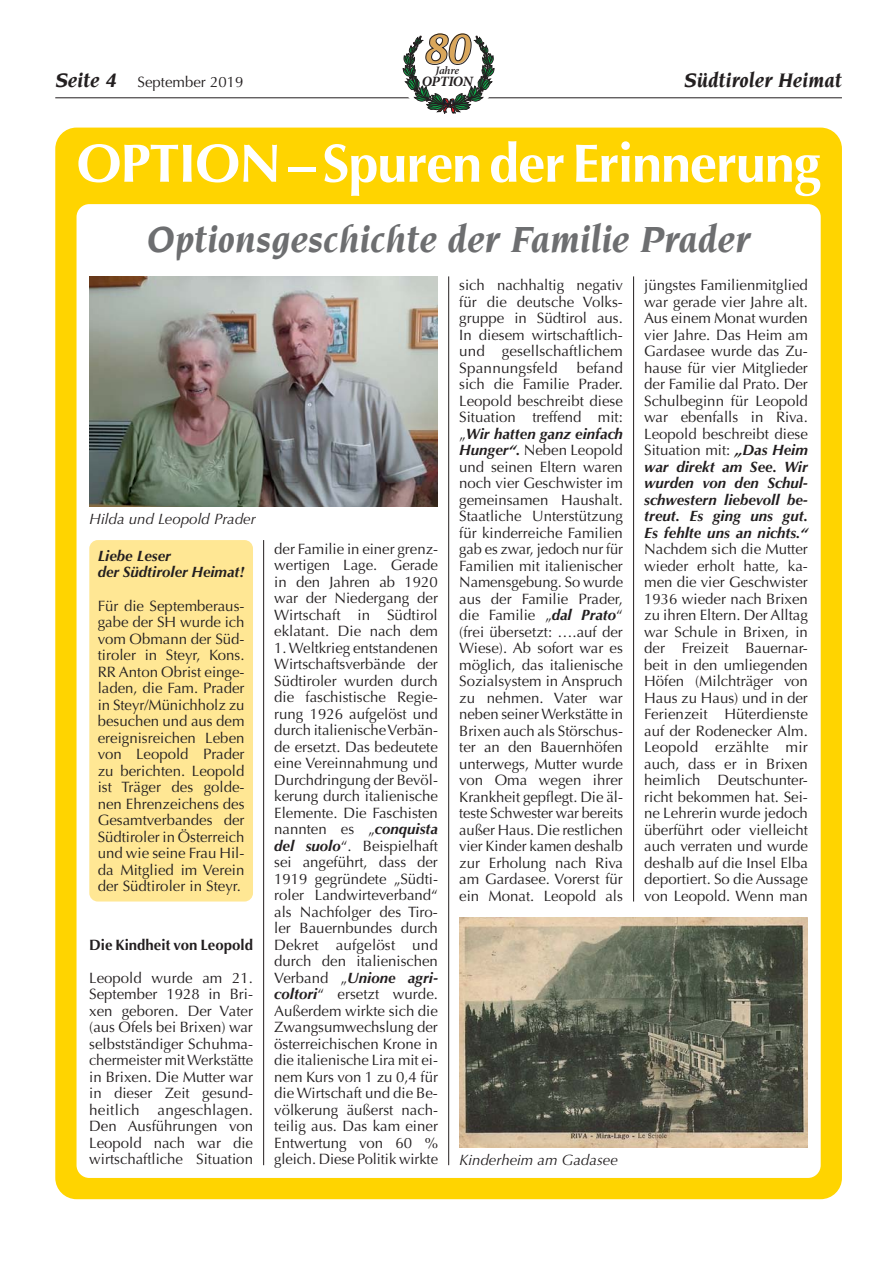
<style>
.page{position:relative;width:893px;height:1263px;background:#fff}
.page>*{position:absolute;margin:0;border:0;box-sizing:border-box;transform-origin:0 0}
.t1{font:700 54px "Optima";letter-spacing:-.02em;color:#fff}
.t2{font:italic 700 45px "Neuvarese";color:#daa75b}
.t3{font:italic 700 39px "Neuvarese";letter-spacing:-.005em;color:#6d6e70}
.t4{font:italic 700 21px "Neuvarese";color:#231f20}
.t5{font:15px/16.5px "Optima";color:#231f20;text-align:justify}
.t6{font:italic 15px "Optima";color:#231f20}
.t7{font:italic 700 15px/16.5px "Optima";color:#231f20}
.t8{font:700 15px "Optima";color:#231f20}
.t9{font:italic 700 14.25px "Minion Pro";letter-spacing:-.035em;color:#231f20}
.t10{font:italic 600 11.25px "Minion Pro";letter-spacing:-.015em;color:#231f20}
.s1{font-family:"Neuvarese";font-weight:700;font-style:italic;font-size:21px}
.s2{font-weight:700;font-style:italic}
</style>
<div class="page">
<hr style="left:55px;top:98px;width:787px;height:1px;background:#231f20">
<svg style="left:403px;top:34px;width:91px;height:80px"></svg>
<div style="left:55px;top:128px;width:787px;height:1071px;background:#ffd400;border-radius:21px"></div>
<div style="left:77px;top:204px;width:744px;height:974px;background:#fff;border-radius:13px"></div>
<div style="left:89px;top:540px;width:164px;height:361px;background:#ffe794;border-radius:9px"></div>
<hr style="left:263px;top:540px;width:1px;height:625px;background:#231f20">
<hr style="left:633px;top:276px;width:1px;height:625px;background:#231f20">
<hr style="left:448px;top:276px;width:1px;height:889px;background:#231f20">
<img style="left:459px;top:917px;width:349px;height:230px">
<img style="left:89px;top:276px;width:349px;height:230px">
<h2 class="t2" style="left:423px;top:27px;width:51px">80</h2>
<p class="t10" style="left:435px;top:63px;width:25px">Jahre</p>
<p class="t9" style="left:422px;top:73px;width:52px">OPTION</p>
<p class="t5" style="left:55px;top:73px;width:190px"><span class="s1">Seite 4</span> September 2019</p>
<h3 class="t4" style="left:684px;top:70px;width:160px">Südtiroler Heimat</h3>
<h1 class="t1" style="left:77px;top:132px;width:746px">OPTION – Spuren der Erinnerung</h1>
<h3 class="t3" style="left:147px;top:221px;width:604px">Optionsgeschichte der Familie Prader</h3>
<p class="t6" style="left:89px;top:510px;width:168px">Hilda und Leopold Prader</p>
<p class="t7" style="left:98px;top:548px;width:148px">Liebe Leser<br>der Südtiroler Heimat!</p>
<p class="t5" style="left:98px;top:597px;width:148px">Für die Septemberaus&shy;gabe der SH wurde ich vom Obmann der Süd&shy;tiroler in Steyr, Kons.<br>RR Anton Obrist einge&shy;laden, die Fam. Prader in Steyr/Münichholz zu besuchen und aus dem ereignisreichen Leben von Leopold Prader zu berichten. Leopold ist Träger des golde&shy;nen Ehrenzeichens des Gesamtverbandes der Südtiroler in Österreich und wie seine Frau Hil&shy;da Mitglied im Verein der Südtiroler in Steyr.</p>
<p class="t8" style="left:89px;top:936px;width:165px">Die Kindheit von Leopold</p>
<p class="t5" style="left:89px;top:969px;width:165px">Leopold wurde am 21.<br>September 1928 in Bri&shy;xen geboren. Der Vater (aus Ofels bei Brixen) war selbstständiger Schuhma&shy;chermeister mit Werkstätte in Brixen. Die Mutter war in dieser Zeit gesund&shy;heitlich angeschlagen.<br>Den Ausführungen von Leopold nach war die wirtschaftliche Situation</p>
<p class="t5" style="left:274px;top:541px;width:165px">der Familie in einer grenz&shy;wertigen Lage. Gerade in den Jahren ab 1920 war der Niedergang der Wirtschaft in Südtirol eklatant. Die nach dem</p>
<p class="t5" style="left:274px;top:640px;width:165px">1. Weltkrieg entstandenen Wirtschaftsverbände der Südtiroler wurden durch die faschistische Regie&shy;rung 1926 aufgelöst und durch italienische Verbän&shy;de ersetzt. Das bedeutete eine Vereinnahmung und Durchdringung der Bevöl&shy;kerung durch italienische Elemente. Die Faschisten nannten es „<span class="s2">conquista del suolo</span>“. Beispielhaft sei angeführt, dass der 1919 gegründete „Südti&shy;roler Landwirteverband“ als Nachfolger des Tiro&shy;ler Bauernbundes durch Dekret aufgelöst und durch den italienischen Verband „<span class="s2">Unione agri&shy;coltori</span>“ ersetzt wurde.<br>Außerdem wirkte sich die Zwangsumwechslung der österreichischen Krone in die italienische Lira mit ei&shy;nem Kurs von 1 zu 0,4 für die Wirtschaft und die Be&shy;völkerung äußerst nach&shy;teilig aus. Das kam einer Entwertung von 60 % gleich. Diese Politik wirkte</p>
<p class="t5" style="left:459px;top:277px;width:165px">sich nachhaltig negativ für die deutsche Volks&shy;gruppe in Südtirol aus.<br>In diesem wirtschaftlich&shy;und gesellschaftlichem Spannungsfeld</p>
<p class="t5" style="left:459px;top:360px;width:165px;text-indent:118px">befand sich die Familie Prader.<br>Leopold beschreibt diese Situation treffend mit: „<span class="s2">Wir hatten ganz einfach Hunger“.</span> Neben Leopold und seinen Eltern waren noch vier Geschwister im gemeinsamen Haushalt.<br>Staatliche Unterstützung für kinderreiche Familien gab es zwar, jedoch nur für Familien mit italienischer Namensgebung. So wurde aus der Familie Prader, die Familie „<span class="s2">dal Prato</span>“ (frei übersetzt: ….auf der Wiese). Ab sofort war es möglich, das italienische Sozialsystem in Anspruch zu nehmen. Vater war neben seiner Werkstätte in Brixen auch als Störschus&shy;ter an den Bauernhöfen unterwegs, Mutter wurde von Oma wegen ihrer Krankheit gepflegt. Die äl&shy;teste Schwester war bereits außer Haus. Die restlichen vier Kinder kamen deshalb zur Erholung nach Riva am Gardasee. Vorerst für ein Monat. Leopold als</p>
<p class="t5" style="left:644px;top:277px;width:165px">jüngstes Familienmitglied war gerade vier Jahre alt.<br>Aus einem Monat wurden vier Jahre. Das Heim am Gardasee wurde das Zu&shy;hause für vier Mitglieder der Familie dal Prato. Der Schulbeginn für Leopold war ebenfalls in Riva.<br>Leopold beschreibt diese Situation mit: <span class="s2">„Das Heim war direkt am See. Wir wurden von den Schul&shy;schwestern liebevoll be&shy;treut. Es ging uns gut.<br>Es fehlte uns an nichts.“</span></p>
<p class="t5" style="left:644px;top:541px;width:165px">Nachdem sich die Mutter wieder erholt hatte, ka&shy;men die vier Geschwister 1936 wieder nach Brixen zu ihren Eltern. Der Alltag war Schule in Brixen, in der Freizeit Bauernar&shy;beit in den umliegenden Höfen (Milchträger von Haus zu Haus) und in der Ferienzeit Hüterdienste auf der Rodenecker Alm.<br>Leopold erzählte mir auch, dass er in Brixen heimlich Deutschunter&shy;richt bekommen hat. Sei&shy;ne Lehrerin wurde jedoch überführt oder vielleicht auch verraten und wurde deshalb auf die Insel Elba deportiert. So die Aussage von Leopold. Wenn man</p>
<p class="t6" style="left:459px;top:1151px;width:160px">Kinderheim am Gadasee</p>
</div>
